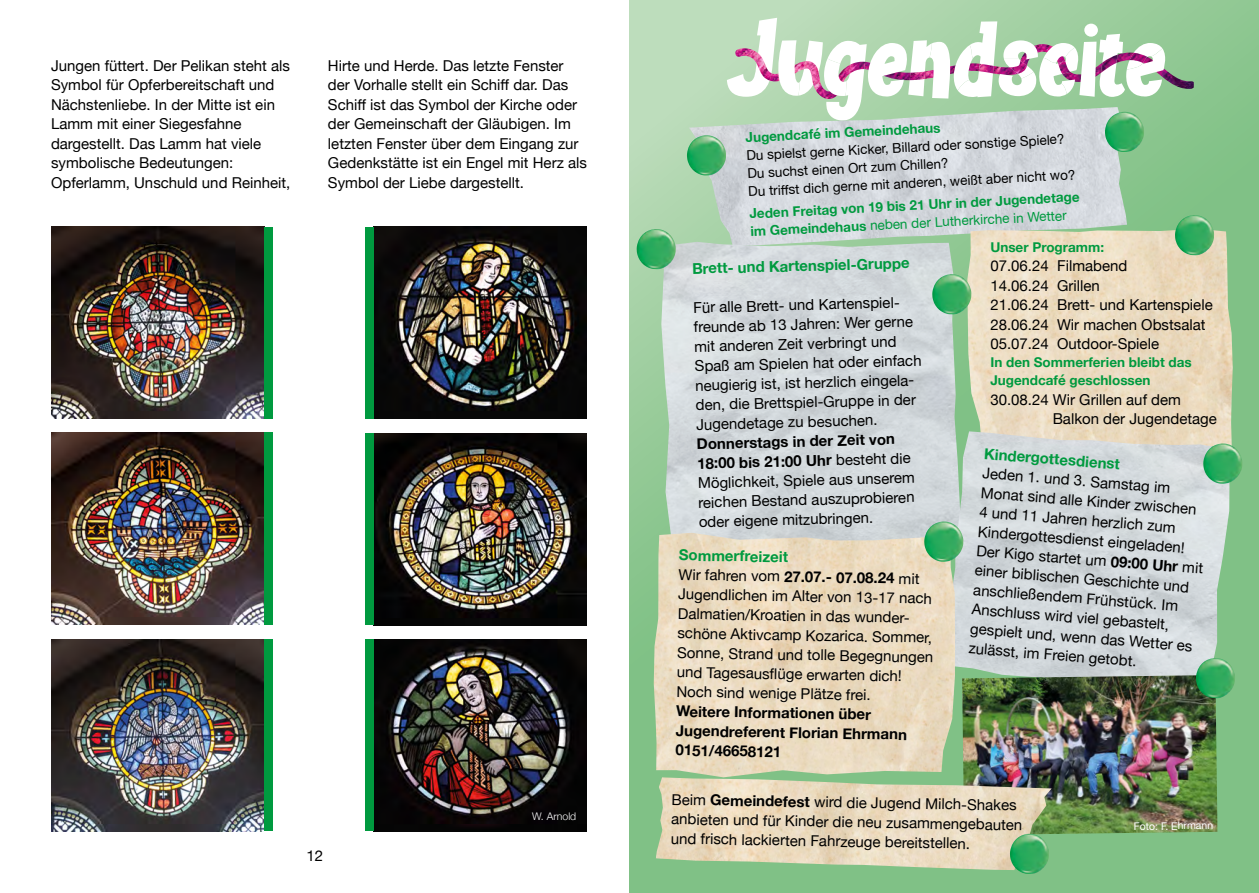
<style>
.page{position:relative;width:1259px;height:893px;background:#fff}
.page>*{position:absolute;margin:0;border:0;box-sizing:border-box;transform-origin:0 0}
.t1{font:15px/19.5px "Helvetica Neue";color:#000}
.t2{font:700 15px/19.5px "Helvetica Neue";color:#000}
.t3{font:700 15px "Helvetica Neue";color:#009a3f}
.t4{font:700 13.5px/18px "Helvetica Neue";color:#009a3f}
.t5{font:13.5px/18px "Helvetica Neue";color:#000}
.t6{font:10.5px "Helvetica Neue";color:#fff}
.t7{font:300 10.5px "Helvetica Neue";color:#fff}
.s1{font-weight:400}
.s2{font-weight:700}
.s3{font-weight:700;color:#009a3f}
</style>
<div class="page">
<img style="left:374px;top:433px;width:213px;height:192px">
<img style="left:374px;top:227px;width:213px;height:192px">
<img style="left:374px;top:639px;width:213px;height:192px">
<img style="left:51px;top:227px;width:213px;height:191px">
<img style="left:51px;top:639px;width:213px;height:192px">
<img style="left:51px;top:433px;width:213px;height:192px">
<div style="left:264px;top:227px;width:9px;height:191px;background:#009a3f"></div>
<div style="left:264px;top:433px;width:9px;height:192px;background:#009a3f"></div>
<div style="left:365px;top:433px;width:9px;height:192px;background:#009a3f"></div>
<div style="left:365px;top:639px;width:9px;height:192px;background:#009a3f"></div>
<div style="left:264px;top:639px;width:9px;height:192px;background:#009a3f"></div>
<div style="left:365px;top:227px;width:9px;height:192px;background:#009a3f"></div>
<svg style="left:629px;top:0;width:630px;height:893px;background:#91c894"></svg>
<img style="left:1168px;top:48px;width:25px;height:41px">
<svg style="left:727px;top:18px;width:441px;height:103px"></svg>
<img style="left:689px;top:107px;width:438px;height:139px">
<img style="left:659px;top:242px;width:301px;height:291px">
<img style="left:967px;top:229px;width:265px;height:202px">
<img style="left:944px;top:431px;width:291px;height:260px">
<img style="left:654px;top:533px;width:301px;height:244px">
<img style="left:962px;top:675px;width:255px;height:160px">
<img style="left:656px;top:777px;width:395px;height:93px">
<img style="left:687px;top:135px;width:39px;height:40px">
<img style="left:1105px;top:112px;width:39px;height:40px">
<img style="left:1175px;top:215px;width:39px;height:40px">
<img style="left:1195px;top:658px;width:40px;height:40px">
<img style="left:1203px;top:443px;width:39px;height:41px">
<img style="left:924px;top:521px;width:39px;height:41px">
<img style="left:636px;top:229px;width:40px;height:40px">
<img style="left:932px;top:274px;width:39px;height:40px">
<img style="left:1010px;top:834px;width:39px;height:40px">
<p class="t1" style="left:51px;top:56px;width:241px">Jungen füttert. Der Pelikan steht als<br>Symbol für Opferbereitschaft und<br>Nächstenliebe. In der Mitte ist ein<br>Lamm mit einer Siegesfahne dargestellt. Das Lamm hat viele symbolische Bedeutungen:<br>Opferlamm, Unschuld und Reinheit,</p>
<p class="t1" style="left:328px;top:56px;width:260px">Hirte und Herde. Das letzte Fenster der Vorhalle stellt ein Schiff dar. Das Schiff ist das Symbol der Kirche oder der Gemeinschaft der Gläubigen. Im letzten Fenster über dem Eingang zur Gedenkstätte ist ein Engel mit Herz als Symbol der Liebe dargestellt.</p>
<p class="t1" style="left:306px;top:846px;width:18px">12</p>
<p class="t7" style="left:532px;top:808px;width:46px">W. Arnold</p>
<p class="t4" style="left:745px;top:129px;width:197px;rotate:-3deg">Jugendcafé im Gemeindehaus</p>
<p class="t5" style="left:746px;top:147px;width:329px;rotate:-3deg">Du spielst gerne Kicker, Billard oder sonstige Spiele?<br>Du suchst einen Ort zum Chillen?<br>Du triff st dich gerne mit anderen, weißt aber nicht wo?</p>
<p class="t4" style="left:749px;top:205px;width:332px;rotate:-3deg">Jeden Freitag von 19 bis 21 Uhr in der Jugendetage im Gemeindehaus <span class="s1">neben der Lutherkirche in Wetter</span></p>
<p class="t3" style="left:692px;top:258px;width:219px;rotate:-2deg">Brett- und Kartenspiel-Gruppe</p>
<p class="t1" style="left:692px;top:300px;width:229px;rotate:-2deg">Für alle Brett- und Kartenspiel&shy;freunde ab 13 Jahren: Wer gerne mit anderen Zeit verbringt und<br>Spaß am Spielen hat oder einfach neugierig ist, ist herzlich eingela&shy;den, die Brettspiel-Gruppe in der<br>Jugendetage zu besuchen.</p>
<p class="t1" style="left:696px;top:436px;width:219px;rotate:-2deg"><span class="s2">Donnerstags in der Zeit von<br>18:00 bis 21:00 Uhr</span> besteht die<br>Möglichkeit, Spiele aus unserem reichen Bestand auszuprobieren oder eigene mitzubringen.</p>
<p class="t4" style="left:990px;top:238px;width:115px">Unser Programm:</p>
<p class="t1" style="left:990px;top:257px;width:224px">07.06.24 Filmabend<br>14.06.24 Grillen<br>21.06.24 Brett- und Kartenspiele<br>28.06.24 Wir machen Obstsalat<br>05.07.24 Outdoor-Spiele</p>
<p class="t4" style="left:990px;top:354px;width:203px">In den Sommerferien bleibt das<br>Jugendcafé geschlossen</p>
<p class="t1" style="left:1052px;top:391px;width:166px;text-indent:-62px">30.08.24 Wir Grillen auf dem<br>Balkon der Jugendetage</p>
<p class="t3" style="left:985px;top:441px;width:138px;rotate:5deg">Kindergottesdienst</p>
<p class="t1" style="left:983px;top:463px;width:229px;rotate:5deg">Jeden 1. und 3. Samstag im<br>Monat sind alle Kinder zwischen<br>4 und 11 Jahren herzlich zum<br>Kindergottesdienst eingeladen!<br>Der Kigo startet um <span class="s2">09:00 Uhr</span> mit einer biblischen Geschichte und anschließendem Frühstück. Im<br>Anschluss wird viel gebastelt, gespielt und, wenn das Wetter es zulässt, im Freien getobt.</p>
<p class="t1" style="left:679px;top:546px;width:257px;rotate:1deg"><span class="s3">Sommerfreizeit<br></span>Wir fahren vom <span class="s2">27.07.- 07.08.24</span> mit<br>Jugendlichen im Alter von 13-17 nach<br>Dalmatien/Kroatien in das wunder&shy;schöne Aktivcamp Kozarica. Sommer,<br>Sonne, Strand und tolle Begegnungen und Tagesausfl üge erwarten dich!<br>Noch sind wenige Plätze frei.</p>
<p class="t2" style="left:676px;top:702px;width:233px;rotate:1deg">Weitere Informationen über<br>Jugendreferent Florian Ehrmann<br>0151/46658121</p>
<p class="t1" style="left:672px;top:790px;width:352px;rotate:1deg">Beim <span class="s2">Gemeindefest</span> wird die Jugend Milch-Shakes anbieten und für Kinder die neu zusammengebauten und frisch lackierten Fahrzeuge bereitstellen.</p>
<p class="t6" style="left:1133px;top:819px;width:81px;rotate:-1deg">Foto: F. Ehrmann</p>
</div>
